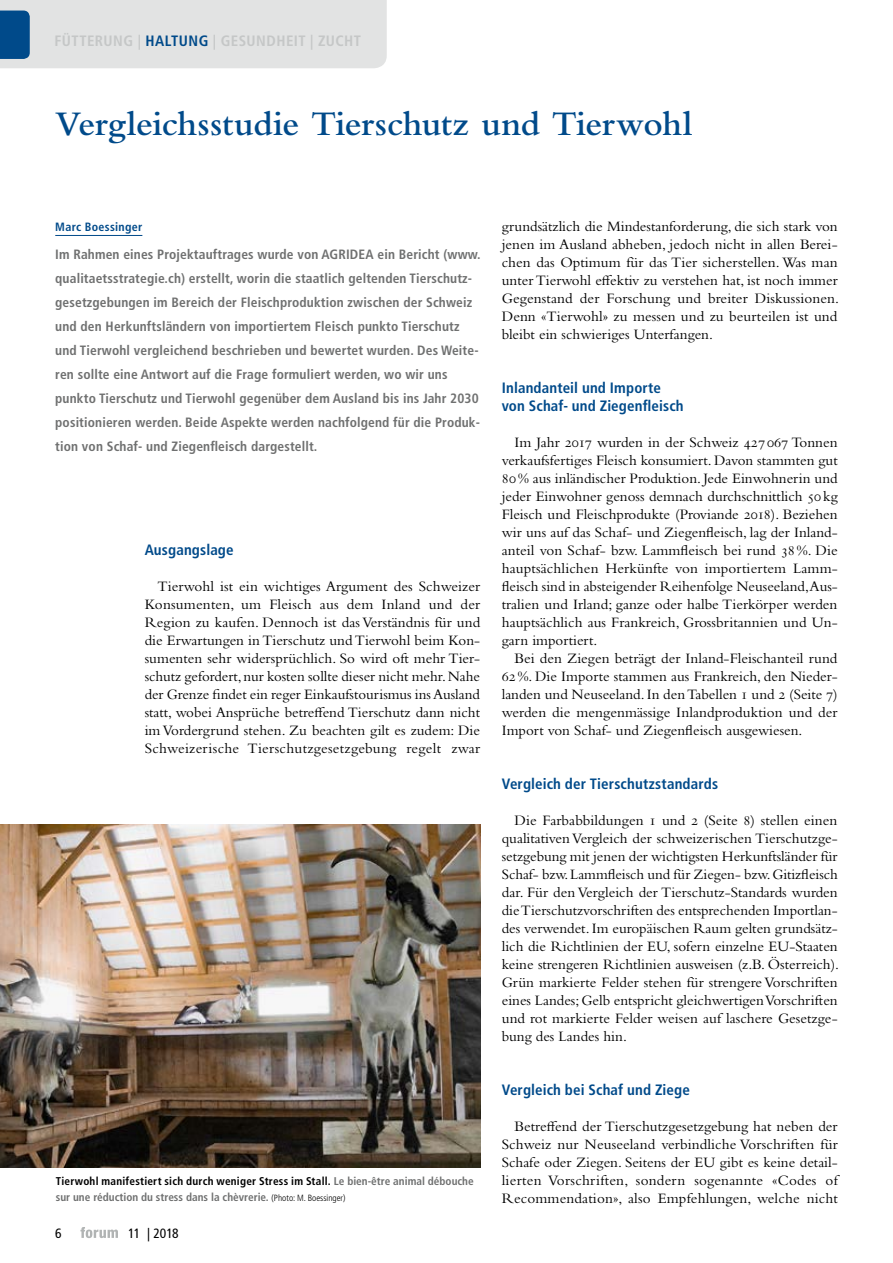
<style>
.page{position:relative;width:893px;height:1263px;background:#fff}
.page>*{position:absolute;margin:0;border:0;box-sizing:border-box;transform-origin:0 0}
.t1{font:600 36px "Bembo Std";letter-spacing:-.005em;color:#004a8a}
.t2{font:15px/18px "Bembo Std";color:#000;text-align:justify}
.t3{font:700 condensed 15px/18px "Frutiger LT Std";letter-spacing:.01em;color:#004a8a}
.t4{font:700 condensed 15px "Frutiger LT Std";letter-spacing:.03em;color:#c5c7c7}
.t5{font:700 condensed 13.5px/24px "Frutiger LT Std";letter-spacing:.01em;color:#6f7070}
.t6{font:condensed 13.5px "Frutiger LT Std";letter-spacing:-.02em;color:#000}
.t7{font:700 condensed 12px "Frutiger LT Std";letter-spacing:.025em;color:#004a8a}
.t8{font:700 condensed 11.25px/15.8px "Frutiger LT Std";color:#6f7070}
.s1{color:#004a8a}
.s2{color:#000}
.s3{font-weight:300;font-size:9px;color:#000}
</style>
<div class="page">
<svg style="left:80px;top:1227px;width:38px;height:11px"></svg>
<hr style="left:55px;top:235px;width:87px;height:1px;background:#004a8a">
<div style="left:0;top:0;width:387px;height:68px;background:#e2e3e3"></div>
<img style="left:0;top:825px;width:480px;height:342px">
<p class="t4" style="left:55px;top:32px;width:308px">FÜTTERUNG | <span class="s1">HALTUNG</span> | GESUNDHEIT | ZUCHT</p>
<h1 class="t1" style="left:55px;top:103px;width:639px">Vergleichsstudie Tierschutz und Tierwohl</h1>
<p class="t7" style="left:55px;top:220px;width:89px">Marc Boessinger</p>
<p class="t5" style="left:55px;top:242px;width:427px">Im Rahmen eines Projektauftrages wurde von AGRIDEA ein Bericht (www. qualitaetsstrategie.ch) erstellt, worin die staatlich geltenden Tierschutz&shy;gesetzgebungen im Bereich der Fleischproduktion zwischen der Schweiz und den Herkunftsländern von importiertem Fleisch punkto Tierschutz und Tierwohl vergleichend beschrieben und bewertet wurden. Des Weite&shy;ren sollte eine Antwort auf die Frage formuliert werden, wo wir uns punkto Tierschutz und Tierwohl gegenüber dem Ausland bis ins Jahr 2030 positionieren werden. Beide Aspekte werden nachfolgend für die Produk&shy;tion von Schaf- und Ziegenfleisch dargestellt.</p>
<p class="t3" style="left:145px;top:541px;width:90px">Ausgangslage</p>
<p class="t2" style="left:145px;top:577px;width:337px;text-indent:13px">Tierwohl ist ein wichtiges Argument des Schweizer Konsumenten, um Fleisch aus dem Inland und der Region zu kaufen. Dennoch ist das Verständnis für und die Erwartungen in Tierschutz und Tierwohl beim Kon&shy;sumenten sehr widersprüchlich. So wird oft mehr Tier&shy;schutz gefordert, nur kosten sollte dieser nicht mehr. Nahe der Grenze findet ein reger Einkaufstourismus ins Ausland statt, wobei Ansprüche betreffend Tierschutz dann nicht im Vordergrund stehen. Zu beachten gilt es zudem: Die Schweizerische Tierschutzgesetzgebung regelt zwar</p>
<p class="t8" style="left:56px;top:1173px;width:419px"><span class="s2">Tierwohl manifestiert sich durch weniger Stress im Stall.</span> Le bien-être animal débouche sur une réduction du stress dans la chèvrerie. <span class="s3">(Photo: M. Boessinger)</span></p>
<p class="t6" style="left:55px;top:1225px;width:8px">6</p>
<p class="t6" style="left:128px;top:1225px;width:52px">11 | 2018</p>
<p class="t2" style="left:502px;top:217px;width:339px">grundsätzlich die Mindestanforderung, die sich stark von jenen im Ausland abheben, jedoch nicht in allen Berei&shy;chen das Optimum für das Tier sicherstellen. Was man unter Tierwohl effektiv zu verstehen hat, ist noch immer Gegenstand der Forschung und breiter Diskussionen.<br>Denn «Tierwohl» zu messen und zu beurteilen ist und bleibt ein schwieriges Unterfangen.</p>
<p class="t3" style="left:502px;top:379px;width:183px">Inlandanteil und Importe von Schaf- und Ziegenfleisch</p>
<p class="t2" style="left:502px;top:433px;width:337px;text-indent:13px">Im Jahr 2017 wurden in der Schweiz 427 067 Tonnen verkaufsfertiges Fleisch konsumiert. Davon stammten gut 80% aus inländischer Produktion. Jede Einwohnerin und jeder Einwohner genoss demnach durchschnittlich 50 kg Fleisch und Fleischprodukte (Proviande 2018). Beziehen wir uns auf das Schaf- und Ziegenfleisch, lag der Inland&shy;anteil von Schaf- bzw. Lammfleisch bei rund 38%. Die hauptsächlichen Herkünfte von importiertem Lamm&shy;fleisch sind in absteigender Reihenfolge Neuseeland,Aus&shy;tralien und Irland; ganze oder halbe Tierkörper werden hauptsächlich aus Frankreich, Grossbritannien und Un&shy;garn importiert.</p>
<p class="t2" style="left:502px;top:649px;width:337px;text-indent:13px">Bei den Ziegen beträgt der Inland-Fleischanteil rund 62%. Die Importe stammen aus Frankreich, den Nieder&shy;landen und Neuseeland. In den Tabellen 1 und 2 (Seite 7) werden die mengenmässige Inlandproduktion und der Import von Schaf- und Ziegenfleisch ausgewiesen.</p>
<p class="t3" style="left:502px;top:775px;width:218px">Vergleich der Tierschutzstandards</p>
<p class="t2" style="left:502px;top:811px;width:339px;text-indent:13px">Die Farbabbildungen 1 und 2 (Seite 8) stellen einen qualitativen Vergleich der schweizerischen Tierschutzge&shy;setzgebung mit jenen der wichtigsten Herkunftsländer für Schaf- bzw. Lammfleisch und für Ziegen- bzw. Gitizfleisch dar. Für den Vergleich der Tierschutz-Standards wurden die Tierschutzvorschriften des entsprechenden Importlan&shy;des verwendet. Im europäischen Raum gelten grundsätz&shy;lich die Richtlinien der EU, sofern einzelne EU-Staaten keine strengeren Richtlinien ausweisen (z.B. Österreich).<br>Grün markierte Felder stehen für strengere Vorschriften eines Landes; Gelb entspricht gleichwertigen Vorschriften und rot markierte Felder weisen auf laschere Gesetzge&shy;bung des Landes hin.</p>
<p class="t3" style="left:502px;top:1081px;width:190px">Vergleich bei Schaf und Ziege</p>
<p class="t2" style="left:502px;top:1117px;width:338px;text-indent:13px">Betreffend der Tierschutzgesetzgebung hat neben der Schweiz nur Neuseeland verbindliche Vorschriften für Schafe oder Ziegen. Seitens der EU gibt es keine detail&shy;lierten Vorschriften, sondern sogenannte «Codes of Recommendation», also Empfehlungen, welche nicht</p>
</div>
